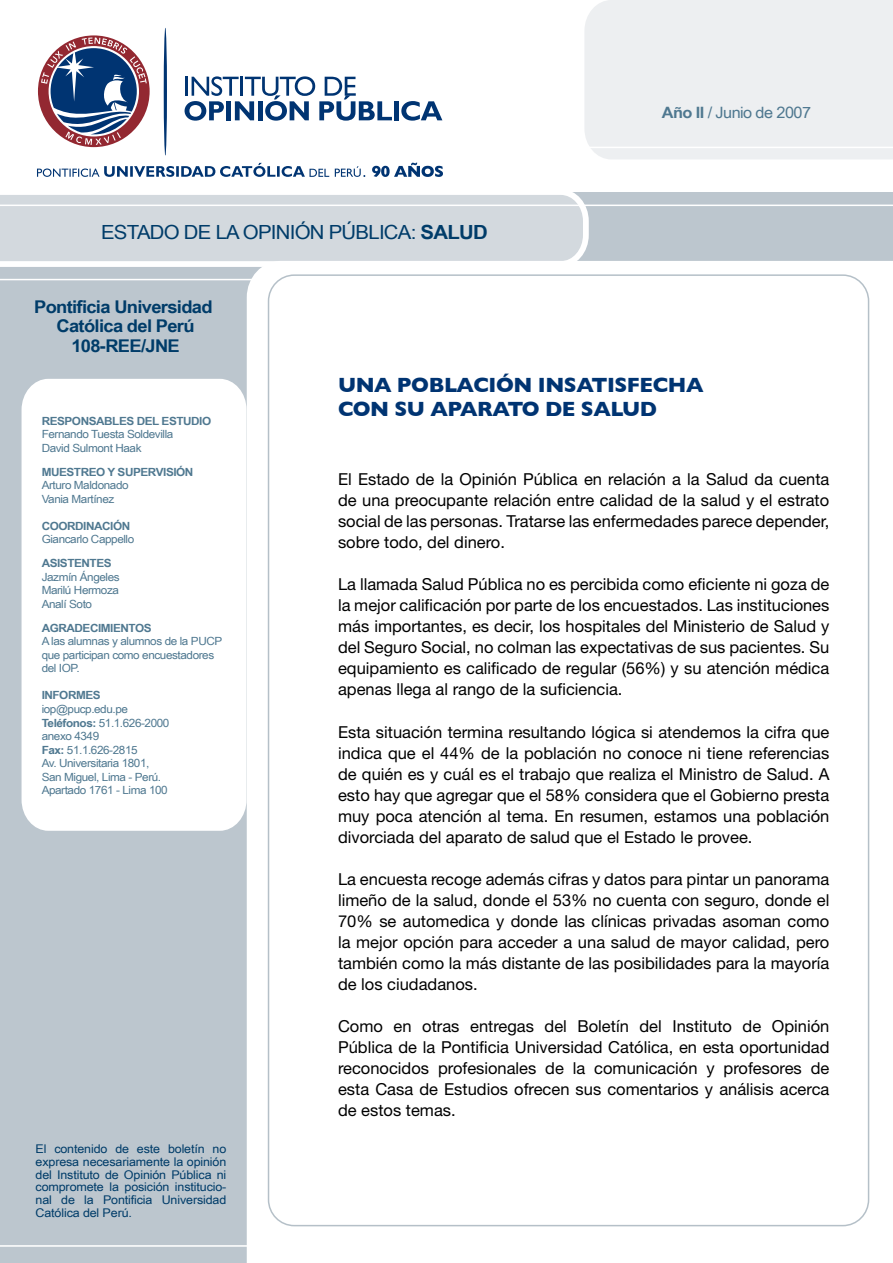
<style>
.page{position:relative;width:893px;height:1263px;background:#fff}
.page>*{position:absolute;margin:0;border:0;box-sizing:border-box;transform-origin:0 0}
.t1{font:700 21px/24px "Gill Sans";letter-spacing:-.02em;color:#003472}
.t2{font:19.5px "Arial Narrow";letter-spacing:-.03em;color:#003c69;scale:1.28 1}
.t3{font:700 17.55px/19.5px "Arial Narrow";letter-spacing:-.03em;color:#003c69;text-align:center;scale:1.28 1}
.t4{font:16.5px/21px "Helvetica Neue";color:#000;text-align:justify}
.t5{font:15.6px "Arial Narrow";letter-spacing:-.03em;color:#4f7890;scale:1.28 1}
.t6{font:12px/12.8px "Arial Narrow";letter-spacing:-.01em;color:#003c69;text-align:justify;scale:1.28 1}
.t7{font:11.25px/13.5px "Arial Narrow";letter-spacing:-.03em;color:#4f7890;scale:1.28 1}
.t8{font:700 11.25px "Arial Narrow";letter-spacing:-.03em;color:#4f7890;scale:1.28 1}
.s1{font-weight:700}
</style>
<div class="page">
<div style="left:0;top:193px;width:893px;height:1070px;background:#bcc6ce"></div>
<svg style="left:0;top:192px;width:592px;height:75px;background:#d6dce0"></svg>
<hr style="left:0;top:205px;width:893px;height:1px;background:#fff">
<div style="left:247px;top:261px;width:646px;height:1002px;background:#fff"></div>
<div style="left:584px;top:0;width:309px;height:159px;background:#edeff1"></div>
<hr style="left:0;top:279px;width:270px;height:1px;background:#fff">
<hr style="left:0;top:1245px;width:893px;height:2px;background:#fff">
<hr style="left:492px;top:147px;width:401px;height:1px;background:#fff">
<div style="left:22px;top:379px;width:225px;height:452px;background:#fff"></div>
<svg style="left:185px;top:76px;width:207px;height:45px"></svg>
<div style="left:394px;top:101px;width:5px;height:19px;background:#003472"></div>
<svg style="left:401px;top:101px;width:41px;height:20px"></svg>
<svg style="left:37px;top:163px;width:292px;height:14px"></svg>
<svg style="left:335px;top:166px;width:30px;height:11px"></svg>
<svg style="left:372px;top:163px;width:71px;height:14px"></svg>
<svg style="left:38px;top:35px;width:112px;height:112px"></svg>
<hr style="left:164px;top:28px;width:3px;height:128px;background:#003472;border-radius:50%">
<p class="t2" style="left:101px;top:221px;width:304px">ESTADO DE LA OPINIÓN PÚBLICA: <span class="s1">SALUD</span></p>
<p class="t3" style="left:34px;top:296px;width:141px">Pontificia Universidad<br>Católica del Perú<br>108-REE/JNE</p>
<p class="t5" style="left:662px;top:104px;width:118px"><span class="s1">Año II</span> / Junio de 2007</p>
<p class="t8" style="left:42px;top:414px;width:134px">RESPONSABLES DEL ESTUDIO</p>
<p class="t7" style="left:42px;top:428px;width:104px">Fernando Tuesta Soldevilla<br>David Sulmont Haak</p>
<p class="t8" style="left:42px;top:465px;width:120px">MUESTREO Y SUPERVISIÓN</p>
<p class="t7" style="left:42px;top:479px;width:69px">Arturo Maldonado<br>Vania Martínez</p>
<p class="t8" style="left:42px;top:519px;width:71px">COORDINACIÓN</p>
<p class="t7" style="left:42px;top:533px;width:74px">Giancarlo Cappello</p>
<p class="t8" style="left:42px;top:557px;width:56px">ASISTENTES</p>
<p class="t7" style="left:42px;top:570px;width:63px;text-align:justify">Jazmín Ángeles Marilú Hermoza Analí Soto</p>
<p class="t8" style="left:42px;top:621px;width:88px">AGRADECIMIENTOS</p>
<p class="t7" style="left:42px;top:635px;width:143px">A las alumnas y alumnos de la PUCP que participan como encuestadores del IOP.</p>
<p class="t8" style="left:42px;top:689px;width:48px">INFORMES</p>
<p class="t7" style="left:42px;top:702px;width:101px">iop@pucp.edu.pe<br><span class="s1">Teléfonos:</span> 51.1.626-2000 anexo 4349<br><span class="s1">Fax:</span> 51.1.626-2815<br>Av. Universitaria 1801,<br>San Miguel, Lima - Perú.<br>Apartado 1761 - Lima 100</p>
<p class="t6" style="left:36px;top:1142px;width:151px">El contenido de este boletín no expresa necesariamente la opinión del Instituto de Opinión Pública ni compromete la posición institucio&shy;nal de la Pontificia Universidad Católica del Perú.</p>
<p class="t1" style="left:338px;top:373px;width:367px">UNA POBLACIÓN INSATISFECHA<br>CON SU APARATO DE SALU D</p>
<p class="t4" style="left:338px;top:469px;width:493px">El Estado de la Opinión Pública en relación a la Salud da cuenta de una preocupante relación entre calidad de la salud y el estrato social de las personas. Tratarse las enfermedades parece depender, sobre todo, del dinero.</p>
<p class="t4" style="left:338px;top:574px;width:493px">La llamada Salud Pública no es percibida como eficiente ni goza de la mejor calificación por parte de los encuestados. Las instituciones más importantes, es decir, los hospitales del Ministerio de Salud y del Seguro Social, no colman las expectativas de sus pacientes. Su equipamiento es calificado de regular (56%) y su atención médica apenas llega al rango de la suficiencia.</p>
<p class="t4" style="left:338px;top:721px;width:493px">Esta situación termina resultando lógica si atendemos la cifra que indica que el 44% de la población no conoce ni tiene referencias de quién es y cuál es el trabajo que realiza el Ministro de Salud. A esto hay que agregar que el 58% considera que el Gobierno presta muy poca atención al tema. En resumen, estamos una población divorciada del aparato de salud que el Estado le provee.</p>
<p class="t4" style="left:338px;top:868px;width:493px">La encuesta recoge además cifras y datos para pintar un panorama limeño de la salud, donde el 53% no cuenta con seguro, donde el 70% se automedica y donde las clínicas privadas asoman como la mejor opción para acceder a una salud de mayor calidad, pero también como la más distante de las posibilidades para la mayoría de los ciudadanos.</p>
<p class="t4" style="left:338px;top:1015px;width:493px">Como en otras entregas del Boletín del Instituto de Opinión Pública de la Pontificia Universidad Católica, en esta oportunidad reconocidos profesionales de la comunicación y profesores de esta Casa de Estudios ofrecen sus comentarios y análisis acerca de estos temas.</p>
</div>
